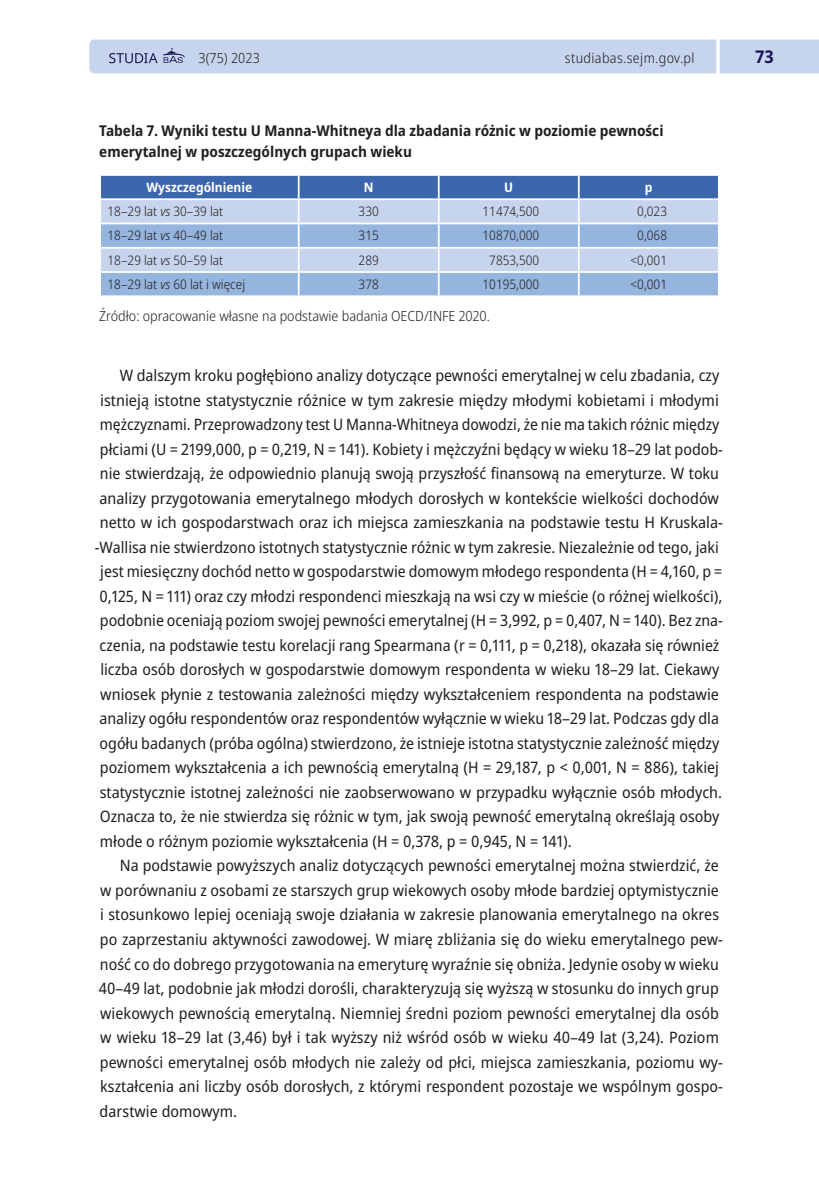
<style>
.page{position:relative;width:819px;height:1191px;background:#fff}
.page>*{position:absolute;margin:0;border:0;box-sizing:border-box;transform-origin:0 0}
.t1{font:700 semi-condensed 17.5px "Noto Sans";color:#1b1455}
.t2{font:semi-condensed 15.75px "Noto Sans";color:#231f20}
.t3{font:700 semi-condensed 14.88px/21px "Noto Sans";color:#231f20}
.t4{font:300 semi-condensed 14px "Noto Sans";color:#231f20}
.t5{font:300 semi-condensed 14px "Noto Sans";letter-spacing:.025em;color:#231f20}
.t6{font:300 semi-condensed 13.12px "Noto Sans";color:#231f20}
.t7{font:700 semi-condensed 13.12px "Noto Sans";color:#fff}
.s1{font-style:italic}
</style>
<div class="page">
<div style="left:89px;top:40px;width:730px;height:33px;background:#c6d5ed"></div>
<hr style="left:716px;top:0;width:3px;height:112px;background:#fff">
<svg style="left:100px;top:175px;width:619px;height:120px;background:#9eb7dc"></svg>
<p class="t4" style="left:198px;top:48px;width:63px">3(75) 2023</p>
<p class="t5" style="left:565px;top:48px;width:131px">studiabas.sejm.gov.pl</p>
<p class="t1" style="left:755px;top:44px;width:20px">73</p>
<p class="t3" style="left:99px;top:120px;width:565px">Tabela 7. Wyniki testu U Manna-Whitneya dla zbadania różnic w poziomie pewności emerytalnej w poszczególnych grupach wieku</p>
<p class="t7" style="left:146px;top:178px;width:107px">Wyszczególnienie</p>
<p class="t7" style="left:364px;top:178px;width:11px">N</p>
<p class="t7" style="left:504px;top:178px;width:10px">U</p>
<p class="t7" style="left:645px;top:178px;width:9px">p</p>
<p class="t6" style="left:108px;top:202px;width:117px">18–29 lat <span class="s1">vs</span> 30–39 lat</p>
<p class="t6" style="left:358px;top:202px;width:22px">330</p>
<p class="t6" style="left:482px;top:202px;width:58px">11474,500</p>
<p class="t6" style="left:637px;top:202px;width:31px">0,023</p>
<p class="t6" style="left:108px;top:226px;width:117px">18–29 lat <span class="s1">vs</span> 40–49 lat</p>
<p class="t6" style="left:358px;top:226px;width:22px">315</p>
<p class="t6" style="left:482px;top:226px;width:58px">10870,000</p>
<p class="t6" style="left:637px;top:226px;width:31px">0,068</p>
<p class="t6" style="left:108px;top:251px;width:117px">18–29 lat <span class="s1">vs</span> 50–59 lat</p>
<p class="t6" style="left:358px;top:251px;width:22px">289</p>
<p class="t6" style="left:489px;top:251px;width:51px">7853,500</p>
<p class="t6" style="left:630px;top:251px;width:38px">&lt;0,001</p>
<p class="t6" style="left:108px;top:275px;width:139px">18–29 lat <span class="s1">vs</span> 60 lat i więcej</p>
<p class="t6" style="left:358px;top:275px;width:22px">378</p>
<p class="t6" style="left:482px;top:275px;width:58px">10195,000</p>
<p class="t6" style="left:630px;top:275px;width:38px">&lt;0,001</p>
<p class="t4" style="left:99px;top:306px;width:392px">Źródło: opracowanie własne na podstawie badania OECD/INFE 2020.</p>
<p class="t2" style="left:120px;top:364px;width:601px">W dalszym kroku pogłębiono analizy dotyczące pewności emerytalnej w celu zbadania, czy</p>
<p class="t2" style="left:100px;top:389px;width:620px">istnieją istotne statystycznie różnice w tym zakresie między młodymi kobietami i młodymi</p>
<p class="t2" style="left:100px;top:413px;width:620px">mężczyznami. Przeprowadzony test U Manna-Whitneya dowodzi, że nie ma takich różnic między</p>
<p class="t2" style="left:100px;top:438px;width:624px">płciami (U = 2199,000, p = 0,219, N = 141). Kobiety i mężczyźni będący w wieku 18–29 lat podob-</p>
<p class="t2" style="left:100px;top:462px;width:620px">nie stwierdzają, że odpowiednio planują swoją przyszłość finansową na emeryturze. W toku</p>
<p class="t2" style="left:99px;top:487px;width:621px">analizy przygotowania emerytalnego młodych dorosłych w kontekście wielkości dochodów</p>
<p class="t2" style="left:100px;top:511px;width:624px">netto w ich gospodarstwach oraz ich miejsca zamieszkania na podstawie testu H Kruskala-</p>
<p class="t2" style="left:95px;top:536px;width:625px">-Wallisa nie stwierdzono istotnych statystycznie różnic w tym zakresie. Niezależnie od tego, jaki</p>
<p class="t2" style="left:100px;top:560px;width:623px">jest miesięczny dochód netto w gospodarstwie domowym młodego respondenta (H = 4,160, p =</p>
<p class="t2" style="left:99px;top:585px;width:624px">0,125, N = 111) oraz czy młodzi respondenci mieszkają na wsi czy w mieście (o różnej wielkości),</p>
<p class="t2" style="left:100px;top:609px;width:624px">podobnie oceniają poziom swojej pewności emerytalnej (H = 3,992, p = 0,407, N = 140). Bez zna-</p>
<p class="t2" style="left:100px;top:634px;width:621px">czenia, na podstawie testu korelacji rang Spearmana (r = 0,111, p = 0,218), okazała się również</p>
<p class="t2" style="left:100px;top:658px;width:620px">liczba osób dorosłych w gospodarstwie domowym respondenta w wieku 18–29 lat. Ciekawy</p>
<p class="t2" style="left:100px;top:683px;width:620px">wniosek płynie z testowania zależności między wykształceniem respondenta na podstawie</p>
<p class="t2" style="left:99px;top:707px;width:621px">analizy ogółu respondentów oraz respondentów wyłącznie w wieku 18–29 lat. Podczas gdy dla</p>
<p class="t2" style="left:100px;top:732px;width:621px">ogółu badanych (próba ogólna) stwierdzono, że istnieje istotna statystycznie zależność między</p>
<p class="t2" style="left:100px;top:756px;width:620px">poziomem wykształcenia a ich pewnością emerytalną (H = 29,187, p &lt; 0,001, N = 886), takiej</p>
<p class="t2" style="left:100px;top:781px;width:624px">statystycznie istotnej zależności nie zaobserwowano w przypadku wyłącznie osób młodych.</p>
<p class="t2" style="left:100px;top:805px;width:621px">Oznacza to, że nie stwierdza się różnic w tym, jak swoją pewność emerytalną określają osoby</p>
<p class="t2" style="left:100px;top:830px;width:473px">młode o różnym poziomie wykształcenia (H = 0,378, p = 0,945, N = 141).</p>
<p class="t2" style="left:120px;top:854px;width:600px">Na podstawie powyższych analiz dotyczących pewności emerytalnej można stwierdzić, że</p>
<p class="t2" style="left:100px;top:879px;width:620px">w porównaniu z osobami ze starszych grup wiekowych osoby młode bardziej optymistycznie</p>
<p class="t2" style="left:100px;top:903px;width:620px">i stosunkowo lepiej oceniają swoje działania w zakresie planowania emerytalnego na okres</p>
<p class="t2" style="left:100px;top:928px;width:624px">po zaprzestaniu aktywności zawodowej. W miarę zbliżania się do wieku emerytalnego pew-</p>
<p class="t2" style="left:100px;top:952px;width:620px">ność co do dobrego przygotowania na emeryturę wyraźnie się obniża. Jedynie osoby w wieku</p>
<p class="t2" style="left:99px;top:977px;width:621px">40–49 lat, podobnie jak młodzi dorośli, charakteryzują się wyższą w stosunku do innych grup</p>
<p class="t2" style="left:100px;top:1001px;width:620px">wiekowych pewnością emerytalną. Niemniej średni poziom pewności emerytalnej dla osób</p>
<p class="t2" style="left:100px;top:1026px;width:620px">w wieku 18–29 lat (3,46) był i tak wyższy niż wśród osób w wieku 40–49 lat (3,24). Poziom</p>
<p class="t2" style="left:100px;top:1050px;width:624px">pewności emerytalnej osób młodych nie zależy od płci, miejsca zamieszkania, poziomu wy-</p>
<p class="t2" style="left:100px;top:1075px;width:624px">kształcenia ani liczby osób dorosłych, z którymi respondent pozostaje we wspólnym gospo-</p>
<p class="t2" style="left:100px;top:1099px;width:139px">darstwie domowym.</p>
</div>
